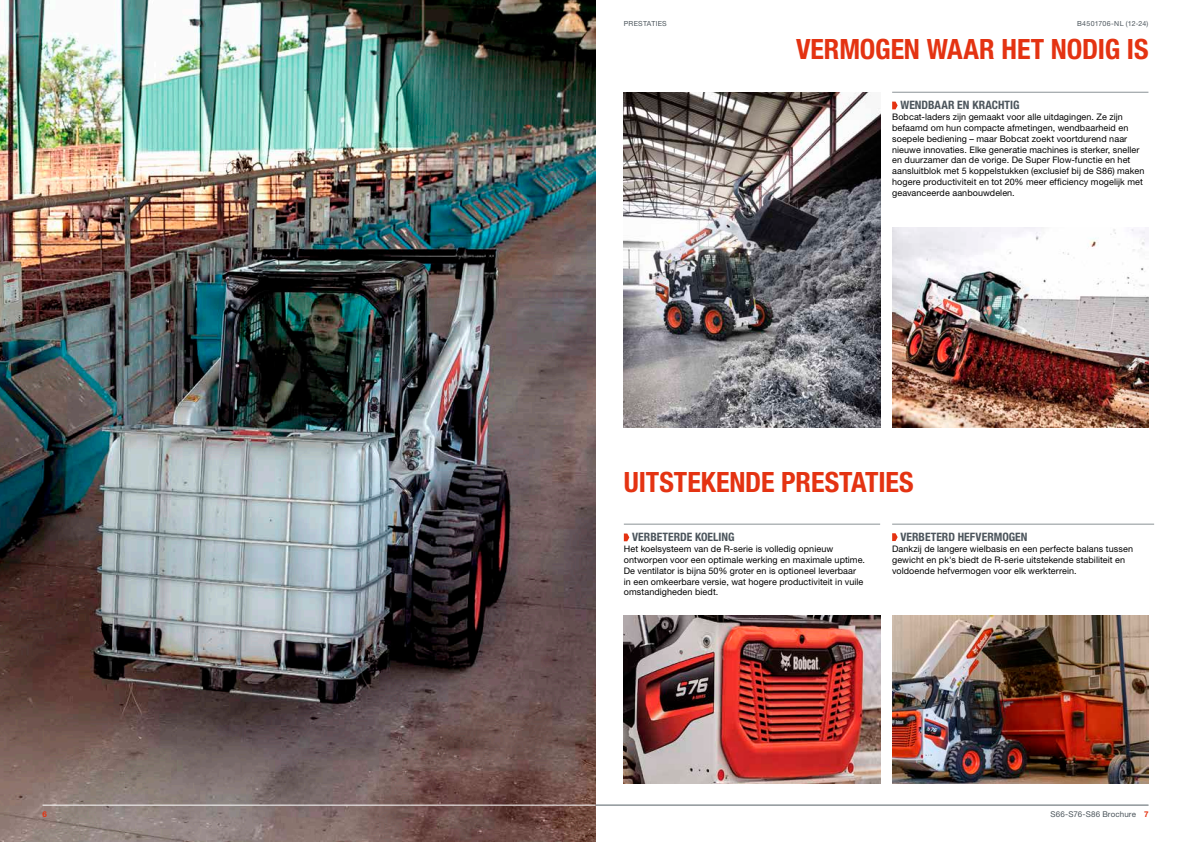
<style>
.page{position:relative;width:1191px;height:842px;background:#fff}
.page>*{position:absolute;margin:0;border:0;box-sizing:border-box;transform-origin:0 0}
.t1{font:700 condensed 28px "Helvetica Neue LT Pro";letter-spacing:-.005em;color:#e43312}
.t2{font:700 condensed 11.6px "Helvetica Neue LT Pro";color:#4c555c}
.t3{font:9px/10.8px "Helvetica Neue LT Pro";letter-spacing:.01em;color:#000}
.t4{font:8px "Helvetica Neue LT Pro";letter-spacing:.015em;color:#4c555c}
.t5{font:700 8px "Helvetica Neue LT Pro";color:#e43312}
.t6{font:7px "Helvetica Neue LT Pro";letter-spacing:.035em;color:#4c555c}
.s1{font-weight:700;color:#e43312}
</style>
<div class="page">
<img style="left:0;top:0;width:595px;height:842px">
<hr style="left:43px;top:805px;width:552px;height:1px;background:#fff">
<hr style="left:595px;top:805px;width:553px;height:1px;background:#8b9296">
<img style="left:892px;top:227px;width:256px;height:200px">
<img style="left:624px;top:92px;width:256px;height:335px">
<img style="left:624px;top:615px;width:256px;height:168px">
<img style="left:892px;top:615px;width:256px;height:168px">
<hr style="left:624px;top:524px;width:256px;height:1px;background:#8b9296">
<svg style="left:624px;top:533px;width:5px;height:8px"></svg>
<hr style="left:892px;top:524px;width:262px;height:1px;background:#8b9296">
<svg style="left:892px;top:533px;width:5px;height:8px"></svg>
<hr style="left:892px;top:92px;width:256px;height:1px;background:#8b9296">
<svg style="left:892px;top:102px;width:5px;height:7px"></svg>
<p class="t6" style="left:624px;top:19px;width:44px">PRESTATIES</p>
<p class="t6" style="left:1077px;top:19px;width:73px">B4501706-NL (12-24)</p>
<h1 class="t1" style="left:796px;top:32px;width:354px">VERMOGEN WAAR HET NODIG IS</h1>
<p class="t2" style="left:900px;top:98px;width:121px">WENDBAAR EN KRACHTIG</p>
<p class="t3" style="left:892px;top:111px;width:254px">Bobcat-laders zijn gemaakt voor alle uitdagingen. Ze zijn befaamd om hun compacte afmetingen, wendbaarheid en soepele bediening – maar Bobcat zoekt voortdurend naar nieuwe innovaties. Elke generatie machines is sterker, sneller en duurzamer dan de vorige. De Super Flow-functie en het aansluitblok met 5 koppelstukken (exclusief bij de S86) maken hogere productiviteit en tot 20% meer efficiency mogelijk met geavanceerde aanbouwdelen.</p>
<h1 class="t1" style="left:624px;top:465px;width:291px">UITSTEKENDE PRESTATIES</h1>
<p class="t2" style="left:632px;top:530px;width:104px">VERBETERDE KOELING</p>
<p class="t3" style="left:624px;top:543px;width:243px">Het koelsysteem van de R-serie is volledig opnieuw ontworpen voor een optimale werking en maximale uptime.<br>De ventilator is bijna 50% groter en is optioneel leverbaar in een omkeerbare versie, wat hogere productiviteit in vuile omstandigheden biedt.</p>
<p class="t2" style="left:900px;top:530px;width:129px">VERBETERD HEFVERMOGEN</p>
<p class="t3" style="left:892px;top:543px;width:242px">Dankzij de langere wielbasis en een perfecte balans tussen gewicht en pk's biedt de R-serie uitstekende stabiliteit en voldoende hefvermogen voor elk werkterrein.</p>
<p class="t5" style="left:43px;top:809px;width:6px">6</p>
<p class="t4" style="left:1050px;top:810px;width:99px">S66-S76-S86 Brochure <span class="s1">7</span></p>
</div>
